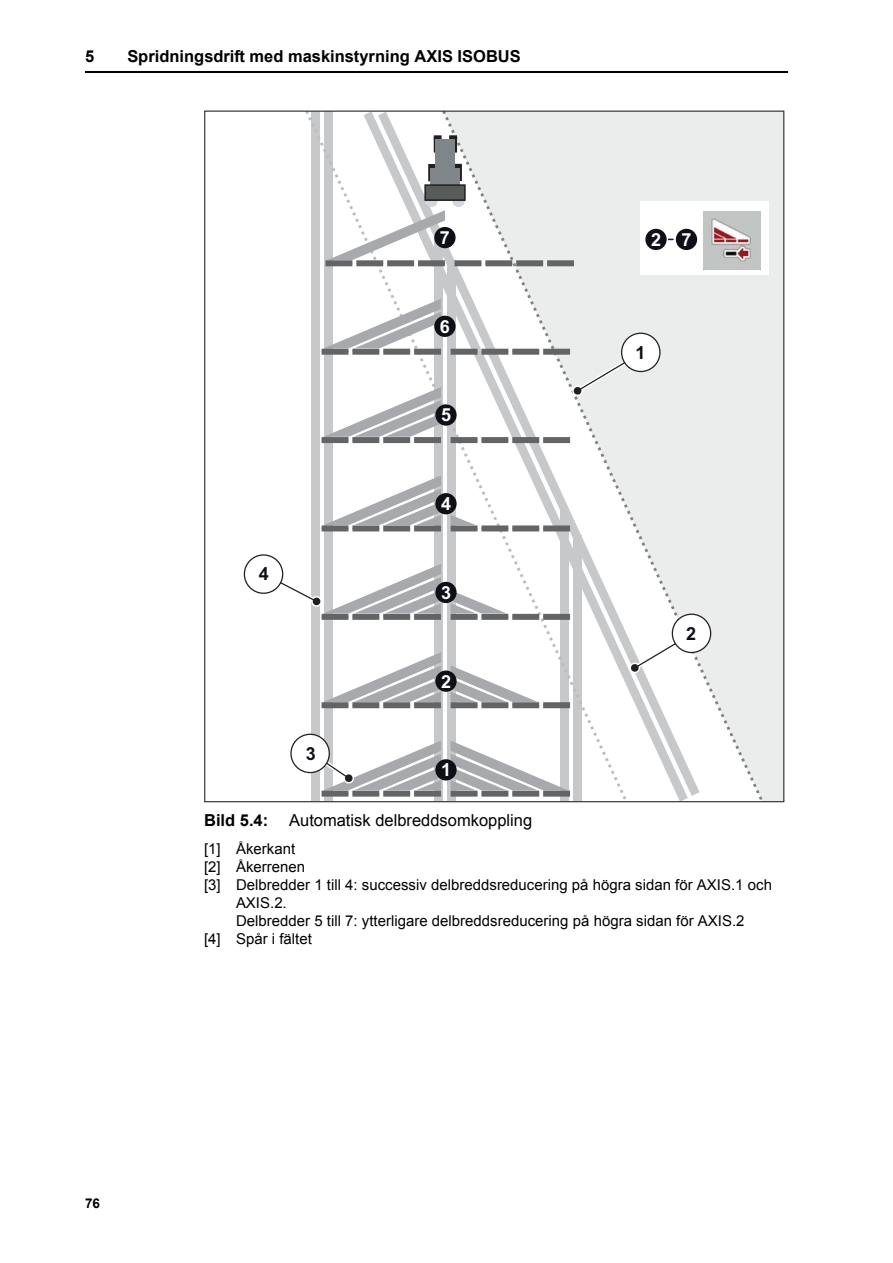
<style>
.page{position:relative;width:893px;height:1263px;background:#fff}
.page>*{position:absolute;margin:0;border:0;box-sizing:border-box;transform-origin:0 0}
.t1{font:700 18px "Arial";color:#fff}
.t2{font:700 18px "Arial";color:#0f0f18}
.t3{font:700 16.5px "Arial";color:#000}
.t4{font:16.5px "Arial";color:#000}
.t5{font:15px "Arial";color:#000}
.t6{font:700 13.5px "Arial";color:#000}
</style>
<div class="page">
<hr style="left:85px;top:72px;width:702px;height:1px;background:#000">
<div style="left:765px;top:113px;width:17px;height:687px;background:#ebecec"></div>
<svg style="left:630px;top:113px;width:135px;height:687px"></svg>
<svg style="left:306px;top:113px;width:324px;height:687px"></svg>
<div style="left:450px;top:136px;width:6px;height:16px;background:#231f20"></div>
<div style="left:449px;top:135px;width:8px;height:18px;border:2px solid #231f20"></div>
<div style="left:434px;top:136px;width:7px;height:16px;background:#231f20"></div>
<div style="left:433px;top:135px;width:8px;height:18px;border:2px solid #231f20"></div>
<div style="left:452px;top:194px;width:13px;height:13px;background:#d3d6dc;border-radius:50%"></div>
<div style="left:425px;top:194px;width:12px;height:13px;background:#d3d6dc;border-radius:50%"></div>
<div style="left:454px;top:164px;width:8px;height:17px;border:2px solid #231f20"></div>
<div style="left:428px;top:164px;width:8px;height:17px;border:2px solid #231f20"></div>
<div style="left:436px;top:139px;width:19px;height:47px;background:#7f8689"></div>
<div style="left:430px;top:169px;width:30px;height:17px;background:#7f8689"></div>
<div style="left:425px;top:185px;width:40px;height:15px;background:#575c5b"></div>
<div style="left:424px;top:184px;width:41px;height:17px;border:2px solid #231f20"></div>
<div style="left:414px;top:791px;width:27px;height:6px;background:#636466"></div>
<div style="left:383px;top:791px;width:27px;height:6px;background:#636466"></div>
<div style="left:352px;top:791px;width:27px;height:6px;background:#636466"></div>
<div style="left:321px;top:791px;width:27px;height:6px;background:#636466"></div>
<div style="left:450px;top:791px;width:27px;height:6px;background:#636466"></div>
<div style="left:481px;top:791px;width:27px;height:6px;background:#636466"></div>
<div style="left:512px;top:791px;width:27px;height:6px;background:#636466"></div>
<div style="left:543px;top:791px;width:27px;height:6px;background:#636466"></div>
<svg style="left:450px;top:741px;width:118px;height:49px"></svg>
<div style="left:414px;top:614px;width:27px;height:6px;background:#636466"></div>
<div style="left:383px;top:614px;width:27px;height:6px;background:#636466"></div>
<div style="left:352px;top:614px;width:27px;height:6px;background:#636466"></div>
<div style="left:321px;top:614px;width:27px;height:6px;background:#636466"></div>
<div style="left:450px;top:614px;width:27px;height:6px;background:#636466"></div>
<div style="left:481px;top:614px;width:27px;height:6px;background:#636466"></div>
<div style="left:512px;top:614px;width:27px;height:6px;background:#636466"></div>
<svg style="left:450px;top:590px;width:57px;height:24px"></svg>
<div style="left:543px;top:614px;width:27px;height:6px;background:#636466"></div>
<div style="left:414px;top:702px;width:27px;height:6px;background:#636466"></div>
<div style="left:383px;top:702px;width:27px;height:6px;background:#636466"></div>
<div style="left:352px;top:702px;width:27px;height:6px;background:#636466"></div>
<div style="left:321px;top:702px;width:27px;height:6px;background:#636466"></div>
<svg style="left:323px;top:652px;width:118px;height:50px"></svg>
<div style="left:450px;top:702px;width:27px;height:6px;background:#636466"></div>
<div style="left:481px;top:702px;width:27px;height:6px;background:#636466"></div>
<div style="left:512px;top:702px;width:27px;height:6px;background:#636466"></div>
<div style="left:543px;top:702px;width:27px;height:6px;background:#636466"></div>
<svg style="left:450px;top:665px;width:87px;height:37px"></svg>
<div style="left:414px;top:525px;width:27px;height:6px;background:#636466"></div>
<div style="left:383px;top:525px;width:27px;height:6px;background:#636466"></div>
<div style="left:352px;top:525px;width:27px;height:6px;background:#636466"></div>
<div style="left:321px;top:525px;width:27px;height:6px;background:#636466"></div>
<svg style="left:323px;top:475px;width:118px;height:50px"></svg>
<div style="left:450px;top:525px;width:27px;height:6px;background:#636466"></div>
<div style="left:481px;top:525px;width:27px;height:6px;background:#636466"></div>
<div style="left:512px;top:525px;width:27px;height:6px;background:#636466"></div>
<svg style="left:450px;top:515px;width:26px;height:10px"></svg>
<div style="left:543px;top:525px;width:27px;height:6px;background:#636466"></div>
<div style="left:414px;top:437px;width:27px;height:6px;background:#636466"></div>
<div style="left:383px;top:437px;width:27px;height:6px;background:#636466"></div>
<div style="left:352px;top:437px;width:27px;height:6px;background:#636466"></div>
<div style="left:321px;top:437px;width:27px;height:6px;background:#636466"></div>
<svg style="left:323px;top:387px;width:118px;height:50px"></svg>
<div style="left:450px;top:437px;width:27px;height:6px;background:#636466"></div>
<div style="left:481px;top:437px;width:27px;height:6px;background:#636466"></div>
<div style="left:512px;top:437px;width:27px;height:6px;background:#636466"></div>
<div style="left:543px;top:437px;width:27px;height:6px;background:#636466"></div>
<div style="left:414px;top:349px;width:27px;height:6px;background:#636466"></div>
<div style="left:383px;top:349px;width:27px;height:6px;background:#636466"></div>
<div style="left:352px;top:349px;width:27px;height:6px;background:#636466"></div>
<div style="left:321px;top:349px;width:27px;height:6px;background:#636466"></div>
<svg style="left:323px;top:299px;width:118px;height:49px"></svg>
<div style="left:450px;top:349px;width:27px;height:6px;background:#636466"></div>
<div style="left:481px;top:349px;width:27px;height:6px;background:#636466"></div>
<div style="left:512px;top:349px;width:27px;height:6px;background:#636466"></div>
<div style="left:543px;top:349px;width:27px;height:6px;background:#636466"></div>
<svg style="left:327px;top:210px;width:118px;height:50px"></svg>
<div style="left:418px;top:260px;width:27px;height:6px;background:#636466"></div>
<div style="left:387px;top:260px;width:27px;height:6px;background:#636466"></div>
<div style="left:356px;top:260px;width:27px;height:6px;background:#636466"></div>
<div style="left:325px;top:260px;width:27px;height:6px;background:#636466"></div>
<div style="left:454px;top:260px;width:27px;height:6px;background:#636466"></div>
<div style="left:485px;top:260px;width:27px;height:6px;background:#636466"></div>
<div style="left:516px;top:260px;width:27px;height:6px;background:#636466"></div>
<div style="left:547px;top:260px;width:27px;height:6px;background:#636466"></div>
<div style="left:640px;top:201px;width:128px;height:73px;background:#fff"></div>
<div style="left:435px;top:759px;width:21px;height:22px;background:#0f0f18;border-radius:50%"></div>
<div style="left:435px;top:671px;width:21px;height:21px;background:#0f0f18;border-radius:50%"></div>
<div style="left:435px;top:582px;width:21px;height:21px;background:#0f0f18;border-radius:50%"></div>
<div style="left:435px;top:493px;width:21px;height:21px;background:#0f0f18;border-radius:50%"></div>
<div style="left:435px;top:404px;width:21px;height:22px;background:#0f0f18;border-radius:50%"></div>
<div style="left:434px;top:227px;width:21px;height:21px;background:#0f0f18;border-radius:50%"></div>
<svg style="left:628px;top:614px;width:83px;height:60px"></svg>
<svg style="left:244px;top:554px;width:197px;height:60px"></svg>
<svg style="left:290px;top:734px;width:151px;height:56px"></svg>
<div style="left:645px;top:229px;width:21px;height:21px;background:#0f0f18;border-radius:50%"></div>
<div style="left:675px;top:229px;width:22px;height:21px;background:#0f0f18;border-radius:50%"></div>
<div style="left:434px;top:316px;width:21px;height:21px;background:#0f0f18;border-radius:50%"></div>
<img style="left:703px;top:212px;width:57px;height:57px">
<svg style="left:571px;top:333px;width:89px;height:64px"></svg>
<p class="t3" style="left:85px;top:47px;width:11px">5</p>
<p class="t3" style="left:128px;top:47px;width:395px">Spridningsdrift med maskinstyrning AXIS ISOBUS</p>
<p class="t1" style="left:440px;top:231px;width:12px">7</p>
<p class="t1" style="left:440px;top:320px;width:12px">6</p>
<p class="t1" style="left:441px;top:409px;width:12px">5</p>
<p class="t2" style="left:259px;top:567px;width:12px">4</p>
<p class="t2" style="left:306px;top:747px;width:12px">3</p>
<p class="t1" style="left:441px;top:497px;width:12px">4</p>
<p class="t1" style="left:441px;top:586px;width:12px">3</p>
<p class="t1" style="left:441px;top:675px;width:12px">2</p>
<p class="t1" style="left:441px;top:763px;width:12px">1</p>
<p class="t1" style="left:651px;top:233px;width:42px">2 7</p>
<p class="t2" style="left:635px;top:346px;width:12px">1</p>
<p class="t2" style="left:686px;top:627px;width:12px">2</p>
<p class="t6" style="left:85px;top:1196px;width:16px">76</p>
<p class="t3" style="left:204px;top:811px;width:66px">Bild 5.4:</p>
<p class="t4" style="left:289px;top:811px;width:244px">Automatisk delbreddsomkoppling</p>
<p class="t5" style="left:204px;top:840px;width:92px">[1] Åkerkant</p>
<p class="t5" style="left:204px;top:858px;width:102px">[2] Åkerrenen</p>
<p class="t5" style="left:204px;top:876px;width:569px">[3] Delbredder 1 till 4: successiv delbreddsreducering på högra sidan för AXIS.1 och</p>
<p class="t5" style="left:236px;top:894px;width:52px">AXIS.2.</p>
<p class="t5" style="left:236px;top:912px;width:510px">Delbredder 5 till 7: ytterligare delbreddsreducering på högra sidan för AXIS.2</p>
<p class="t5" style="left:204px;top:930px;width:109px">[4] Spår i fältet</p>
</div>
